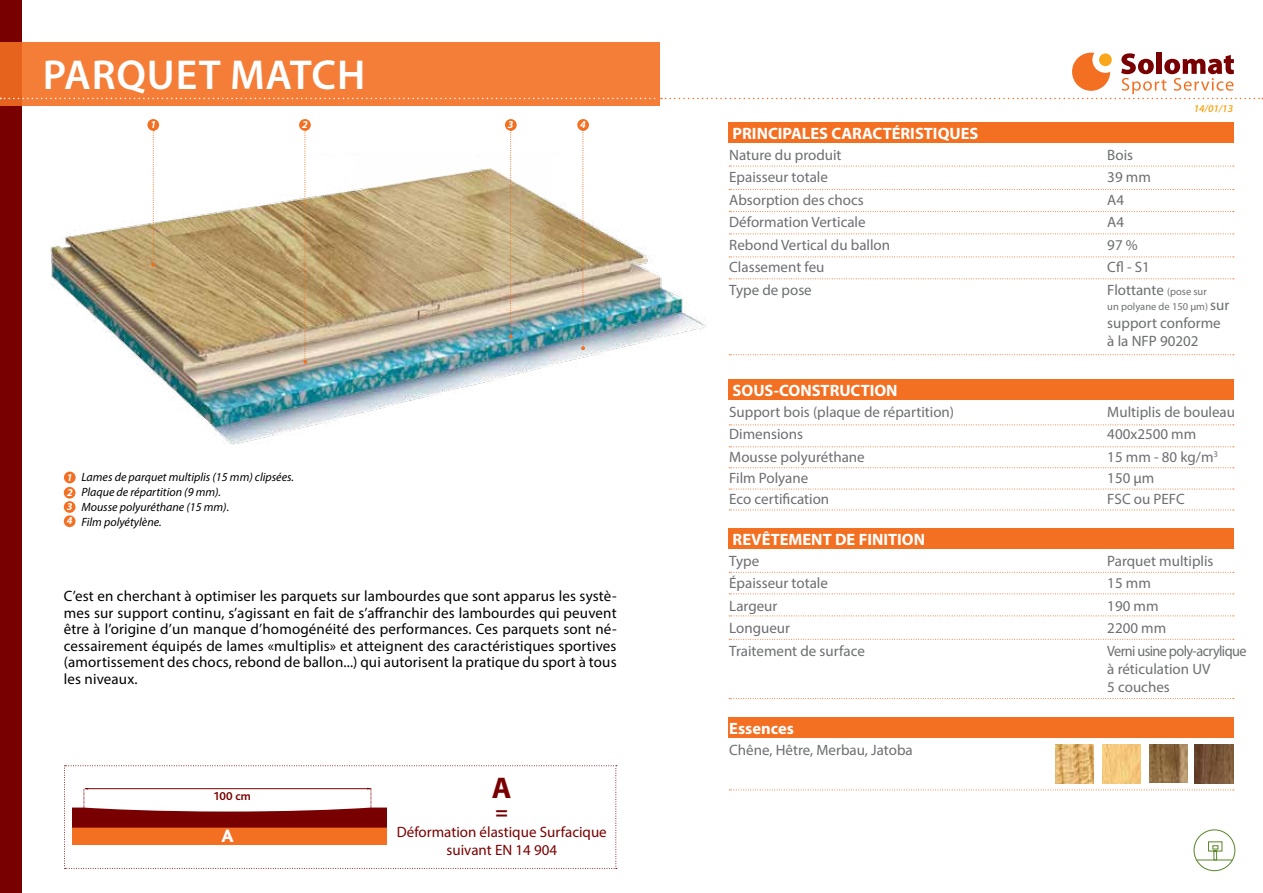
<style>
.page{position:relative;width:1263px;height:893px;background:#fff}
.page>*{position:absolute;margin:0;border:0;box-sizing:border-box;transform-origin:0 0}
.t1{font:600 42px "Myriad Pro";letter-spacing:.02em;color:#fff}
.t2{font:700 30px "Myriad Pro";color:#790000}
.t3{font:700 21px "Myriad Pro";color:#790000}
.t4{font:800 18.75px "Bliss";color:#fff}
.t5{font:700 16.5px "Myriad Pro";color:#fff}
.t6{font:15px/18px "Myriad Pro";color:#6d6e71}
.t7{font:15px/16.5px "Myriad Pro";letter-spacing:.01em;color:#000;text-align:justify}
.t8{font:15px/18px "Myriad Pro";color:#6d6e71;scale:.95 1}
.t9{font:15px/18px "Myriad Pro";color:#790000;text-align:center}
.t10{font:italic 12px/15px "Myriad Pro";color:#000}
.t11{font:700 12px "Bliss";color:#790000}
.t12{font:10.5px "Myriad Pro";color:#6d6e71}
.t13{font:italic 700 10.5px/15.3px "Myriad Pro";color:#fff}
.t14{font:italic 600 10.5px "Myriad Pro";color:#faa61a}
.s1{font-size:10.5px}
.s2{font-size:15px}
</style>
<div class="page">
<img style="left:50px;top:168px;width:656px;height:276px">
<div style="left:728px;top:528px;width:505px;height:21px;background:#f36f21"></div>
<svg style="left:729px;top:593px;width:505px;height:1px"></svg>
<svg style="left:729px;top:572px;width:505px;height:1px"></svg>
<svg style="left:729px;top:615px;width:505px;height:1px"></svg>
<svg style="left:729px;top:639px;width:505px;height:1px"></svg>
<svg style="left:729px;top:698px;width:505px;height:1px"></svg>
<div style="left:728px;top:122px;width:505px;height:21px;background:#f36f21"></div>
<svg style="left:729px;top:166px;width:505px;height:1px"></svg>
<svg style="left:729px;top:189px;width:505px;height:1px"></svg>
<svg style="left:729px;top:211px;width:505px;height:1px"></svg>
<svg style="left:729px;top:234px;width:505px;height:1px"></svg>
<svg style="left:729px;top:257px;width:505px;height:1px"></svg>
<svg style="left:729px;top:278px;width:505px;height:1px"></svg>
<svg style="left:729px;top:354px;width:505px;height:1px"></svg>
<div style="left:0;top:0;width:21px;height:893px;background:#790000"></div>
<div style="left:0;top:43px;width:659px;height:63px;background:#f47d37"></div>
<svg style="left:1193px;top:829px;width:43px;height:42px"></svg>
<svg style="left:0;top:47px;width:1263px;height:52px"></svg>
<div style="left:505px;top:119px;width:12px;height:12px;background:#f36f21;border-radius:50%"></div>
<div style="left:577px;top:119px;width:12px;height:12px;background:#f36f21;border-radius:50%"></div>
<svg style="left:509px;top:130px;width:4px;height:208px"></svg>
<svg style="left:581px;top:130px;width:4px;height:220px"></svg>
<div style="left:147px;top:119px;width:12px;height:12px;background:#f36f21;border-radius:50%"></div>
<svg style="left:151px;top:130px;width:4px;height:137px"></svg>
<div style="left:299px;top:119px;width:12px;height:12px;background:#f36f21;border-radius:50%"></div>
<svg style="left:303px;top:130px;width:4px;height:234px"></svg>
<svg style="left:64px;top:765px;width:553px;height:104px"></svg>
<div style="left:728px;top:717px;width:505px;height:21px;background:#f36f21"></div>
<svg style="left:729px;top:789px;width:505px;height:1px"></svg>
<img style="left:1195px;top:745px;width:38px;height:38px">
<img style="left:1102px;top:745px;width:39px;height:38px">
<img style="left:1149px;top:745px;width:38px;height:38px">
<img style="left:1056px;top:745px;width:38px;height:38px">
<div style="left:64px;top:472px;width:12px;height:11px;background:#f36f21;border-radius:50%"></div>
<div style="left:64px;top:487px;width:12px;height:12px;background:#f36f21;border-radius:50%"></div>
<div style="left:64px;top:501px;width:12px;height:12px;background:#f36f21;border-radius:50%"></div>
<div style="left:64px;top:515px;width:12px;height:12px;background:#f36f21;border-radius:50%"></div>
<div style="left:728px;top:379px;width:505px;height:21px;background:#f36f21"></div>
<svg style="left:729px;top:446px;width:505px;height:1px"></svg>
<svg style="left:729px;top:467px;width:505px;height:1px"></svg>
<svg style="left:729px;top:489px;width:505px;height:1px"></svg>
<svg style="left:729px;top:510px;width:505px;height:1px"></svg>
<svg style="left:729px;top:424px;width:505px;height:1px"></svg>
<h1 class="t1" style="left:43px;top:48px;width:324px">PARQUET MATCH</h1>
<p class="t13" style="left:150px;top:117px;width:7px">1</p>
<p class="t13" style="left:302px;top:117px;width:7px">2</p>
<p class="t13" style="left:508px;top:117px;width:7px">3</p>
<p class="t13" style="left:580px;top:117px;width:7px">4</p>
<p class="t13" style="left:67px;top:469px;width:7px">1<br>2</p>
<p class="t13" style="left:67px;top:499px;width:7px;line-height:14.2px">3<br>4</p>
<p class="t10" style="left:81px;top:469px;width:214px">Lames de parquet multiplis (15 mm) clipsées.<br>Plaque de répartition (9 mm).<br>Mousse polyuréthane (15 mm).<br>Film polyétylène.</p>
<p class="t7" style="left:64px;top:588px;width:554px">C’est en cherchant à optimiser les parquets sur lambourdes que sont apparus les systè&shy;mes sur support continu, s’agissant en fait de s’affranchir des lambourdes qui peuvent être à l’origine d’un manque d’homogénéité des performances. Ces parquets sont né&shy;cessairement équipés de lames «multiplis» et atteignent des caractéristiques sportives (amortissement des chocs, rebond de ballon...) qui autorisent la pratique du sport à tous les niveaux.</p>
<p class="t11" style="left:213px;top:790px;width:39px">100 cm</p>
<p class="t4" style="left:221px;top:826px;width:14px">A</p>
<h2 class="t2" style="left:492px;top:768px;width:21px">A</h2>
<h3 class="t3" style="left:495px;top:798px;width:14px">=</h3>
<p class="t9" style="left:397px;top:822px;width:212px">Déformation élastique Surfacique suivant EN 14 904</p>
<p class="t14" style="left:1194px;top:102px;width:41px">14/01/13</p>
<p class="t5" style="left:732px;top:122px;width:247px">PRINCIPALES CARACTÉRISTIQUES</p>
<p class="t6" style="left:729px;top:145px;width:114px">Nature du produit</p>
<p class="t6" style="left:1107px;top:145px;width:27px">Bois</p>
<p class="t6" style="left:729px;top:168px;width:100px">Epaisseur totale</p>
<p class="t6" style="left:1107px;top:168px;width:45px">39 mm</p>
<p class="t6" style="left:729px;top:190px;width:136px">Absorption des chocs</p>
<p class="t6" style="left:1107px;top:190px;width:18px">A4</p>
<p class="t6" style="left:729px;top:213px;width:138px">Déformation Verticale</p>
<p class="t6" style="left:1107px;top:213px;width:18px">A4</p>
<p class="t6" style="left:729px;top:235px;width:162px">Rebond Vertical du ballon</p>
<p class="t6" style="left:1107px;top:235px;width:32px">97 %</p>
<p class="t6" style="left:729px;top:258px;width:97px">Classement feu</p>
<p class="t6" style="left:1107px;top:258px;width:44px">Cfl - S1</p>
<p class="t6" style="left:729px;top:280px;width:84px">Type de pose</p>
<p class="t6" style="left:1107px;top:280px;width:101px">Flottante <span class="s1">(pose sur</span></p>
<p class="t12" style="left:1107px;top:300px;width:123px">un polyane de 150 μm) <span class="s2">sur</span></p>
<p class="t6" style="left:1107px;top:313px;width:115px">support conforme à la NFP 90202</p>
<p class="t5" style="left:732px;top:379px;width:167px">SOUS-CONSTRUCTION</p>
<p class="t6" style="left:729px;top:402px;width:226px">Support bois (plaque de répartition)</p>
<p class="t6" style="left:1107px;top:402px;width:129px">Multiplis de bouleau</p>
<p class="t6" style="left:729px;top:425px;width:75px">Dimensions</p>
<p class="t6" style="left:1107px;top:425px;width:91px">400x2500 mm</p>
<p class="t6" style="left:729px;top:447px;width:137px">Mousse polyuréthane</p>
<p class="t6" style="left:1107px;top:447px;width:112px">15 mm - 80 kg/m<sup>3</sup></p>
<p class="t6" style="left:729px;top:468px;width:81px">Film Polyane</p>
<p class="t6" style="left:1107px;top:468px;width:49px">150 µm</p>
<p class="t6" style="left:729px;top:489px;width:102px">Eco certification</p>
<p class="t6" style="left:1107px;top:489px;width:79px">FSC ou PEFC</p>
<p class="t5" style="left:732px;top:529px;width:194px">REVÊTEMENT DE FINITION</p>
<p class="t6" style="left:729px;top:552px;width:31px">Type</p>
<p class="t6" style="left:1107px;top:552px;width:108px">Parquet multiplis</p>
<p class="t6" style="left:729px;top:574px;width:100px">Épaisseur totale</p>
<p class="t6" style="left:1107px;top:574px;width:45px">15 mm</p>
<p class="t6" style="left:729px;top:597px;width:50px">Largeur</p>
<p class="t6" style="left:1107px;top:597px;width:53px">190 mm</p>
<p class="t6" style="left:729px;top:619px;width:62px">Longueur</p>
<p class="t6" style="left:1107px;top:619px;width:60px">2200 mm</p>
<p class="t6" style="left:729px;top:642px;width:137px">Traitement de surface</p>
<p class="t8" style="left:1107px;top:642px;width:148px">Verni usine poly-acrylique à réticulation UV<br>5 couches</p>
<p class="t5" style="left:729px;top:717px;width:66px">Essences</p>
<p class="t6" style="left:729px;top:740px;width:185px">Chêne, Hêtre, Merbau, Jatoba</p>
</div>
